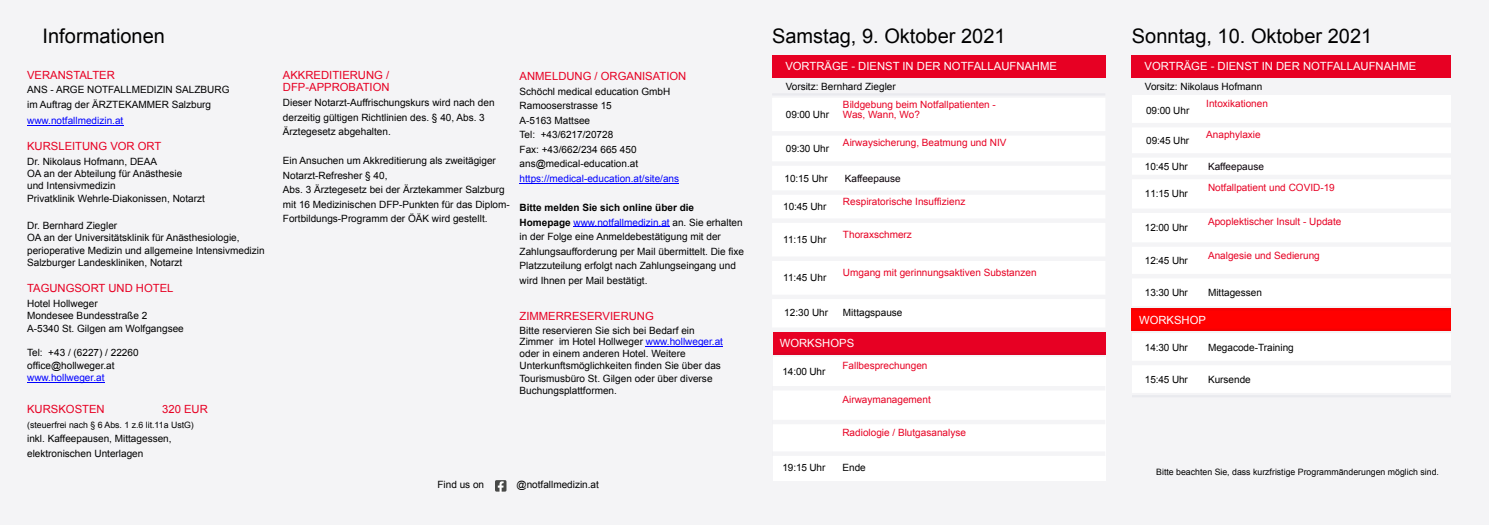
<style>
.page{position:relative;width:1489px;height:525px;background:#fff}
.page>*{position:absolute;margin:0;border:0;box-sizing:border-box;transform-origin:0 0}
.t1{font:20px "Arial";color:#000}
.t2{font:11.25px/12px "Arial";color:#e70023}
.t3{font:11.25px "Arial";color:#fff}
.t4{font:10px/14.5px "Arial";color:#000}
.t5{font:10px/10px "Arial";color:#e70023}
.t6{font:10px "Arial";color:#00f}
.t7{font:10px "Arial";color:#0a0008}
.t8{font:8.75px "Arial";color:#000}
.s1{font-weight:700}
.s2{color:#00f}
</style>
<div class="page">
<div style="left:0;top:0;width:1488px;height:524px;background:#f4f4f6"></div>
<div style="left:772px;top:55px;width:333px;height:22px;background:#e70023"></div>
<div style="left:773px;top:98px;width:332px;height:229px;background:#fff"></div>
<div style="left:772px;top:93px;width:333px;height:5px;background:#eeeef2"></div>
<hr style="left:772px;top:131px;width:333px;height:4px;background:#f4f4f6">
<div style="left:772px;top:161px;width:333px;height:5px;background:#f4f4f6"></div>
<div style="left:772px;top:190px;width:333px;height:5px;background:#f4f4f6"></div>
<div style="left:772px;top:218px;width:333px;height:5px;background:#f4f4f6"></div>
<div style="left:772px;top:256px;width:333px;height:5px;background:#f4f4f6"></div>
<div style="left:772px;top:294px;width:333px;height:5px;background:#f4f4f6"></div>
<div style="left:1131px;top:55px;width:319px;height:22px;background:#e70023"></div>
<div style="left:1132px;top:95px;width:318px;height:297px;background:#fff"></div>
<div style="left:1131px;top:308px;width:319px;height:22px;background:#f00"></div>
<hr style="left:1131px;top:123px;width:319px;height:4px;background:#f4f4f6">
<div style="left:1131px;top:153px;width:319px;height:5px;background:#f4f4f6"></div>
<hr style="left:1131px;top:175px;width:319px;height:4px;background:#f4f4f6">
<div style="left:1131px;top:208px;width:319px;height:5px;background:#f4f4f6"></div>
<div style="left:1131px;top:242px;width:319px;height:5px;background:#f4f4f6"></div>
<hr style="left:1131px;top:274px;width:319px;height:4px;background:#f4f4f6">
<hr style="left:1131px;top:306px;width:319px;height:4px;background:#1f2253;opacity:.05">
<div style="left:1131px;top:328px;width:319px;height:5px;background:#1f2253;opacity:.05"></div>
<div style="left:1131px;top:360px;width:319px;height:5px;background:#f4f4f6"></div>
<div style="left:772px;top:332px;width:333px;height:148px;background:#fff"></div>
<div style="left:772px;top:332px;width:333px;height:22px;background:#e70023"></div>
<hr style="left:772px;top:352px;width:333px;height:4px;background:#1f2253;opacity:.05">
<hr style="left:772px;top:386px;width:333px;height:4px;background:#f4f4f6">
<div style="left:772px;top:419px;width:333px;height:5px;background:#f4f4f6"></div>
<hr style="left:772px;top:451px;width:333px;height:4px;background:#f4f4f6">
<svg style="left:495px;top:480px;width:11px;height:11px"></svg>
<svg style="left:498px;top:481px;width:5px;height:11px"></svg>
<hr style="left:27px;top:125px;width:96px;height:1px;background:#00f">
<hr style="left:27px;top:382px;width:77px;height:1px;background:#00f">
<hr style="left:519px;top:183px;width:160px;height:1px;background:#00f">
<hr style="left:573px;top:226px;width:96px;height:1px;background:#00f">
<hr style="left:645px;top:345px;width:78px;height:1px;background:#00f">
<h1 class="t1" style="left:43px;top:28px;width:124px">Informationen</h1>
<h1 class="t1" style="left:772px;top:28px;width:235px">Samstag, 9. Oktober 2021</h1>
<h1 class="t1" style="left:1131px;top:28px;width:242px">Sonntag, 10. Oktober 2021</h1>
<p class="t3" style="left:785px;top:62px;width:273px">VORTRÄGE - DIENST IN DER NOTFALLAUFNAHME</p>
<p class="t4" style="left:785px;top:80px;width:112px">Vorsitz: Bernhard Ziegler</p>
<p class="t4" style="left:785px;top:108px;width:45px">09:00 Uhr</p>
<p class="t5" style="left:843px;top:100px;width:154px">Bildgebung beim Notfallpatienten -<br>Was, Wann, Wo?</p>
<p class="t4" style="left:786px;top:142px;width:45px">09:30 Uhr</p>
<p class="t3" style="left:1144px;top:62px;width:273px">VORTRÄGE - DIENST IN DER NOTFALLAUFNAHME</p>
<p class="t4" style="left:1144px;top:80px;width:119px">Vorsitz: Nikolaus Hofmann</p>
<p class="t4" style="left:1146px;top:104px;width:45px">09:00 Uhr</p>
<p class="t2" style="left:27px;top:70px;width:89px">VERANSTALTER</p>
<p class="t4" style="left:27px;top:84px;width:204px">ANS - ARGE NOTFALLMEDIZIN SALZBURG im Auftrag der ÄRZTEKAMMER Salzburg</p>
<p class="t6" style="left:27px;top:116px;width:98px">www.notfallmedizin.at</p>
<p class="t2" style="left:27px;top:141px;width:136px">KURSLEITUNG VOR ORT</p>
<p class="t4" style="left:27px;top:156px;width:179px;line-height:12.4px">Dr. Nikolaus Hofmann, DEAA<br>OA an der Abteilung für Anästhesie<br>und Intensivmedizin<br>Privatklinik Wehrle-Diakonissen, Notarzt</p>
<p class="t4" style="left:27px;top:220px;width:239px;line-height:12.4px">Dr. Bernhard Ziegler<br>OA an der Universitätsklinik für Anästhesiologie, perioperative Medizin und allgemeine Intensivmedizin Salzburger Landeskliniken, Notarzt</p>
<p class="t2" style="left:27px;top:283px;width:148px">TAGUNGSORT UND HOTEL</p>
<p class="t4" style="left:27px;top:298px;width:158px;line-height:12.4px">Hotel Hollweger<br>Mondesee Bundesstraße 2<br>A-5340 St. Gilgen am Wolfgangsee</p>
<p class="t4" style="left:27px;top:347px;width:113px;line-height:12.4px">Tel: +43 / (6227) / 22260 office@hollweger.at</p>
<p class="t6" style="left:27px;top:374px;width:79px">www.hollweger.at</p>
<p class="t2" style="left:27px;top:404px;width:79px">KURSKOSTEN</p>
<p class="t2" style="left:162px;top:404px;width:47px">320 EUR</p>
<p class="t8" style="left:27px;top:421px;width:168px">(steuerfrei nach § 6 Abs. 1 z.6 lit.11a UstG)</p>
<p class="t4" style="left:27px;top:432px;width:146px">inkl. Kaffeepausen, Mittagessen, elektronischen Unterlagen</p>
<p class="t2" style="left:283px;top:70px;width:108px">AKKREDITIERUNG /<br>DFP-APPROBATION</p>
<p class="t4" style="left:283px;top:96px;width:213px">Dieser Notarzt-Auffrischungskurs wird nach den derzeitig gültigen Richtlinien des. § 40, Abs. 3<br>Ärztegesetz abgehalten.</p>
<p class="t4" style="left:283px;top:154px;width:228px">Ein Ansuchen um Akkreditierung als zweitägiger Notarzt-Refresher § 40,<br>Abs. 3 Ärztegesetz bei der Ärztekammer Salzburg mit 16 Medizinischen DFP-Punkten für das Diplom-Fortbildungs-Programm der ÖÄK wird gestellt.</p>
<p class="t2" style="left:519px;top:71px;width:168px">ANMELDUNG / ORGANISATION</p>
<p class="t4" style="left:519px;top:85px;width:152px">Schöchl medical education GmbH<br>Ramooserstrasse 15<br>A-5163 Mattsee<br>Tel: +43/6217/20728<br>Fax: +43/662/234 665 450 ans@medical-education.at</p>
<p class="t6" style="left:519px;top:175px;width:161px">https://medical-education.at/site/ans</p>
<p class="t4" style="left:519px;top:201px;width:226px"><span class="s1">Bitte melden Sie sich online über die Homepage</span> <span class="s2">www.notfallmedizin.at</span> an. Sie erhalten in der Folge eine Anmeldebestätigung mit der Zahlungsaufforderung per Mail übermittelt. Die fixe Platzzuteilung erfolgt nach Zahlungseingang und wird Ihnen per Mail bestätigt.</p>
<p class="t2" style="left:519px;top:310px;width:136px">ZIMMERRESERVIERUNG</p>
<p class="t4" style="left:519px;top:326px;width:205px;line-height:10.5px">Bitte reservieren Sie sich bei Bedarf ein<br>Zimmer im Hotel Hollweger <span class="s2">www.hollweger.at</span></p>
<p class="t4" style="left:519px;top:348px;width:203px;line-height:12.4px">oder in einem anderen Hotel. Weitere Unterkunftsmöglichkeiten finden Sie über das Tourismusbüro St. Gilgen oder über diverse Buchungsplattformen.</p>
<p class="t5" style="left:1206px;top:100px;width:63px">Intoxikationen</p>
<p class="t5" style="left:1206px;top:130px;width:56px">Anaphylaxie</p>
<p class="t4" style="left:1146px;top:134px;width:45px">09:45 Uhr</p>
<p class="t5" style="left:843px;top:138px;width:165px">Airwaysicherung, Beatmung und NIV</p>
<p class="t4" style="left:1144px;top:160px;width:45px">10:45 Uhr</p>
<p class="t7" style="left:1207px;top:162px;width:57px">Kaffeepause</p>
<p class="t4" style="left:1144px;top:187px;width:45px">11:15 Uhr</p>
<p class="t4" style="left:784px;top:172px;width:45px">10:15 Uhr</p>
<p class="t7" style="left:844px;top:174px;width:57px">Kaffeepause</p>
<p class="t4" style="left:783px;top:200px;width:45px">10:45 Uhr</p>
<p class="t5" style="left:843px;top:197px;width:124px">Respiratorische Insuffizienz</p>
<p class="t4" style="left:783px;top:233px;width:45px">11:15 Uhr</p>
<p class="t5" style="left:1207px;top:183px;width:128px">Notfallpatient und COVID-19</p>
<p class="t5" style="left:1207px;top:217px;width:135px">Apoplektischer Insult - Update</p>
<p class="t4" style="left:1144px;top:221px;width:44px">12:00 Uhr</p>
<p class="t5" style="left:843px;top:230px;width:70px">Thoraxschmerz</p>
<p class="t4" style="left:1144px;top:254px;width:44px">12:45 Uhr</p>
<p class="t5" style="left:1207px;top:251px;width:113px">Analgesie und Sedierung</p>
<p class="t4" style="left:1144px;top:286px;width:44px">13:30 Uhr</p>
<p class="t4" style="left:1207px;top:286px;width:55px">Mittagessen</p>
<p class="t3" style="left:1138px;top:315px;width:68px">WORKSHOP</p>
<p class="t4" style="left:1144px;top:340px;width:44px">14:30 Uhr</p>
<p class="t4" style="left:1207px;top:340px;width:87px">Megacode-Training</p>
<p class="t4" style="left:1144px;top:372px;width:44px">15:45 Uhr</p>
<p class="t4" style="left:1207px;top:372px;width:44px">Kursende</p>
<p class="t4" style="left:783px;top:271px;width:45px">11:45 Uhr</p>
<p class="t5" style="left:843px;top:268px;width:195px">Umgang mit gerinnungsaktiven Substanzen</p>
<p class="t4" style="left:784px;top:306px;width:45px">12:30 Uhr</p>
<p class="t4" style="left:843px;top:306px;width:61px">Mittagspause</p>
<p class="t3" style="left:779px;top:339px;width:76px">WORKSHOPS</p>
<p class="t4" style="left:782px;top:365px;width:45px">14:00 Uhr</p>
<p class="t5" style="left:842px;top:361px;width:87px">Fallbesprechungen</p>
<p class="t5" style="left:842px;top:394px;width:90px">Airwaymanagement</p>
<p class="t5" style="left:842px;top:428px;width:125px">Radiologie / Blutgasanalyse</p>
<p class="t4" style="left:437px;top:478px;width:48px">Find us on</p>
<p class="t4" style="left:516px;top:478px;width:84px">@notfallmedizin.at</p>
<p class="t4" style="left:782px;top:460px;width:45px">19:15 Uhr</p>
<p class="t4" style="left:842px;top:460px;width:25px">Ende</p>
<p class="t8" style="left:1156px;top:468px;width:284px">Bitte beachten Sie, dass kurzfristige Programmänderungen möglich sind.</p>
</div>
